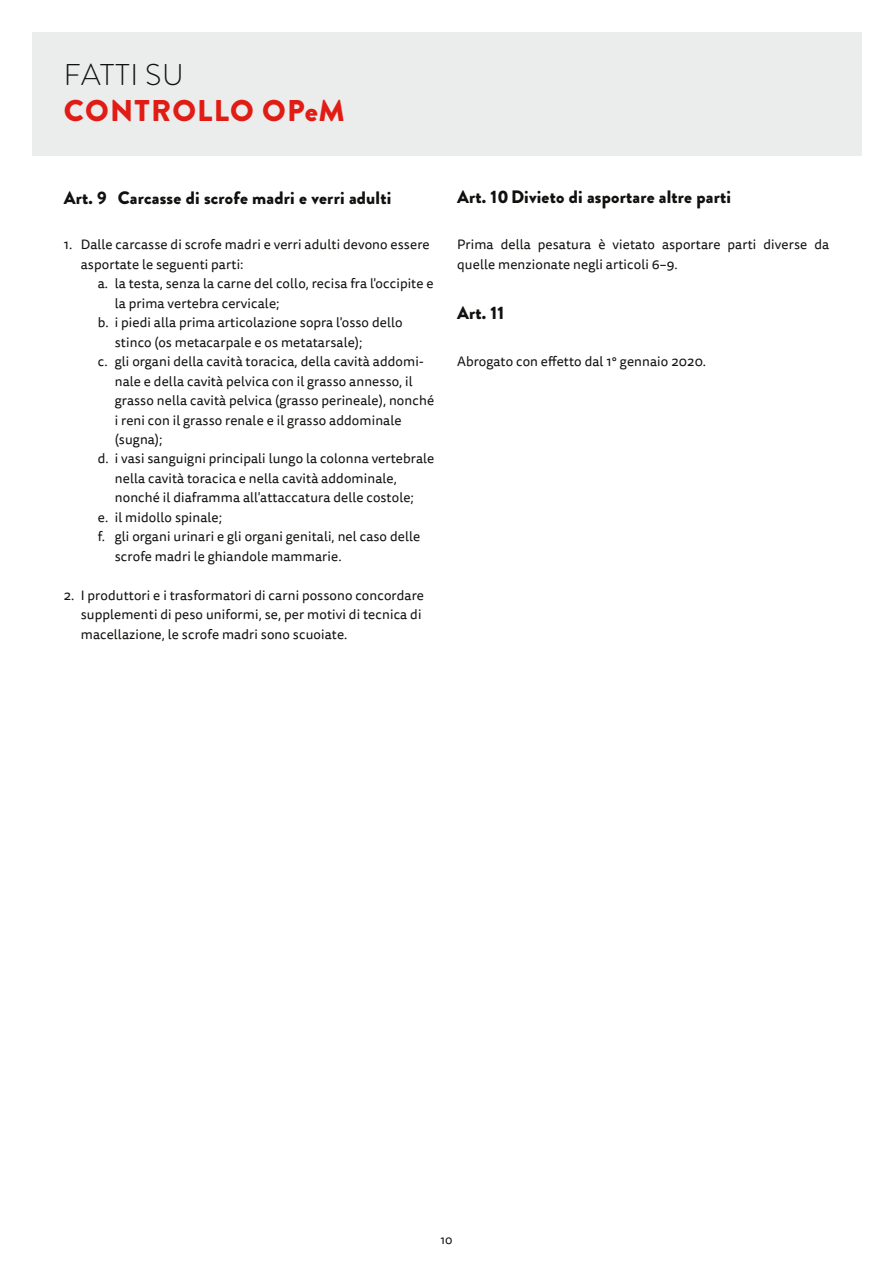
<style>
.page{position:relative;width:893px;height:1263px;background:#fff}
.page>*{position:absolute;margin:0;border:0;box-sizing:border-box;transform-origin:0 0}
.t1{font:900 30px "Brandon Grotesque";letter-spacing:.04em;color:#e11c15}
.t2{font:300 30px "Brandon Grotesque";letter-spacing:.02em;color:#11110f}
.t3{font:900 18px "Brandon Grotesque";letter-spacing:.01em;color:#11110f}
.t4{font:13.5px/19.5px "Tisa Sans Pro";letter-spacing:.01em;color:#11110f}
.t5{font:12px "Tisa Sans Pro";color:#11110f}
</style>
<div class="page">
<div style="left:32px;top:32px;width:829px;height:123px;background:#ebecec"></div>
<h1 class="t2" style="left:64px;top:54px;width:121px">FATTI SU</h1>
<h1 class="t1" style="left:64px;top:89px;width:282px">CONTROLLO OPeM</h1>
<h2 class="t3" style="left:64px;top:185px;width:329px">Art. 9 Carcasse di scrofe madri e verri adulti</h2>
<p class="t4" style="left:81px;top:235px;width:350px;text-indent:-17px">1. Dalle carcasse di scrofe madri e verri adulti devono essere asportate le seguenti parti:</p>
<p class="t4" style="left:98px;top:274px;width:337px">a. la testa, senza la carne del collo, recisa fra l'occipite e</p>
<p class="t4" style="left:115px;top:293px;width:166px">la prima vertebra cervicale;</p>
<p class="t4" style="left:98px;top:313px;width:306px">b. i piedi alla prima articolazione sopra l'osso dello</p>
<p class="t4" style="left:115px;top:332px;width:249px">stinco (os metacarpale e os metatarsale);</p>
<p class="t4" style="left:98px;top:352px;width:327px">c. gli organi della cavità toracica, della cavità addomi-</p>
<p class="t4" style="left:115px;top:371px;width:299px">nale e della cavità pelvica con il grasso annesso, il</p>
<p class="t4" style="left:115px;top:391px;width:321px">grasso nella cavità pelvica (grasso perineale), nonché</p>
<p class="t4" style="left:115px;top:410px;width:288px">i reni con il grasso renale e il grasso addominale</p>
<p class="t4" style="left:115px;top:430px;width:49px">(sugna);</p>
<p class="t4" style="left:98px;top:449px;width:338px">d. i vasi sanguigni principali lungo la colonna vertebrale</p>
<p class="t4" style="left:115px;top:469px;width:284px">nella cavità toracica e nella cavità addominale,</p>
<p class="t4" style="left:115px;top:488px;width:301px">nonché il diaframma all'attaccatura delle costole;</p>
<p class="t4" style="left:98px;top:508px;width:126px">e. il midollo spinale;</p>
<p class="t4" style="left:98px;top:527px;width:324px">f. gli organi urinari e gli organi genitali, nel caso delle</p>
<p class="t4" style="left:115px;top:547px;width:228px">scrofe madri le ghiandole mammarie.</p>
<p class="t4" style="left:81px;top:586px;width:345px;text-indent:-17px">2. I produttori e i trasformatori di carni possono concordare supplementi di peso uniformi, se, per motivi di tecnica di macellazione, le scrofe madri sono scuoiate.</p>
<h2 class="t3" style="left:457px;top:184px;width:276px">Art. 10Divieto di asportare altre parti</h2>
<p class="t4" style="left:457px;top:235px;width:374px">Prima della pesatura è vietato asportare parti diverse da quelle menzionate negli articoli 6–9.</p>
<h2 class="t3" style="left:457px;top:300px;width:49px">Art. 11</h2>
<p class="t4" style="left:457px;top:352px;width:251px">Abrogato con effetto dal 1° gennaio 2020.</p>
<p class="t5" style="left:440px;top:1231px;width:14px">10</p>
</div>
